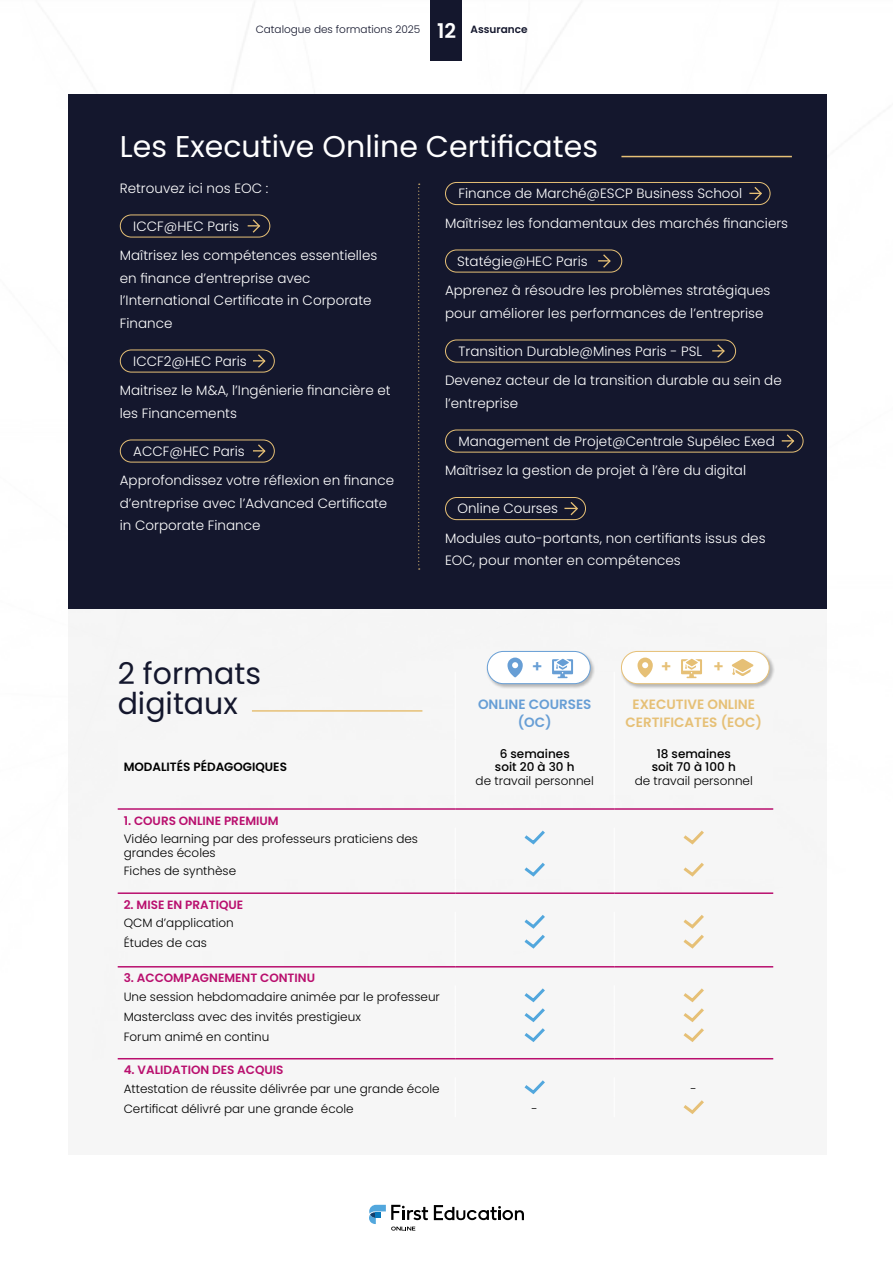
<style>
.page{position:relative;width:893px;height:1263px;background:#fff}
.page>*{position:absolute;margin:0;border:0;box-sizing:border-box;transform-origin:0 0}
.t1{font:30px "Poppins";color:#fff}
.t2{font:30px/30px "Poppins";color:#14172d}
.t3{font:600 20.25px "Poppins";color:#fff}
.t4{font:600 16.2px "Poppins";color:#e6c076}
.t5{font:600 16.2px "Poppins";color:#679ed5}
.t6{font:300 13.5px/29.4px "Poppins";color:#fff}
.t7{font:600 13.5px/18px "Poppins";color:#e6c076;text-align:center}
.t8{font:600 13.5px/18px "Poppins";color:#679ed5;text-align:center}
.t9{font:300 12px/20px "Poppins";color:#000}
.t10{font:600 12px "Poppins";color:#b90f6e}
.t11{font:500 12px/13.5px "Poppins";color:#000;text-align:center}
.t12{font:600 12px "Poppins";color:#000}
.t13{font:300 10.5px "Poppins";color:#14172d}
.t14{font:600 10.5px "Poppins";color:#14172d}
</style>
<div class="page">
<svg style="left:434px;top:1205px;width:90px;height:15px"></svg>
<svg style="left:369px;top:1205px;width:59px;height:25px"></svg>
<div style="left:68px;top:608px;width:758px;height:547px;background:#f6f6f6"></div>
<svg style="left:118px;top:710px;width:655px;height:350px"></svg>
<hr style="left:455px;top:672px;width:1px;height:67px;background:#fff">
<hr style="left:614px;top:672px;width:1px;height:67px;background:#fff">
<hr style="left:455px;top:739px;width:1px;height:56px;background:#fff">
<hr style="left:614px;top:739px;width:1px;height:56px;background:#fff">
<svg style="left:455px;top:795px;width:1px;height:13px"></svg>
<svg style="left:614px;top:795px;width:1px;height:13px"></svg>
<hr style="left:455px;top:828px;width:1px;height:32px;background:#fff">
<hr style="left:614px;top:828px;width:1px;height:32px;background:#fff">
<svg style="left:455px;top:860px;width:1px;height:32px"></svg>
<svg style="left:614px;top:860px;width:1px;height:32px"></svg>
<svg style="left:455px;top:912px;width:1px;height:54px"></svg>
<svg style="left:614px;top:912px;width:1px;height:54px"></svg>
<svg style="left:455px;top:985px;width:1px;height:73px"></svg>
<svg style="left:614px;top:985px;width:1px;height:73px"></svg>
<hr style="left:118px;top:1058px;width:337px;height:1px;background:#b90f6e">
<hr style="left:455px;top:1058px;width:159px;height:1px;background:#b90f6e">
<hr style="left:614px;top:1058px;width:159px;height:1px;background:#b90f6e">
<hr style="left:118px;top:966px;width:337px;height:1px;background:#b90f6e">
<hr style="left:455px;top:966px;width:159px;height:1px;background:#b90f6e">
<hr style="left:614px;top:966px;width:159px;height:1px;background:#b90f6e">
<hr style="left:118px;top:892px;width:337px;height:2px;background:#b90f6e">
<hr style="left:455px;top:892px;width:159px;height:2px;background:#b90f6e">
<hr style="left:614px;top:892px;width:159px;height:2px;background:#b90f6e">
<hr style="left:118px;top:808px;width:337px;height:2px;background:#b90f6e">
<hr style="left:455px;top:808px;width:159px;height:2px;background:#b90f6e">
<hr style="left:614px;top:808px;width:159px;height:2px;background:#b90f6e">
<svg style="left:521px;top:827px;width:27px;height:19px"></svg>
<svg style="left:680px;top:827px;width:27px;height:19px"></svg>
<svg style="left:521px;top:859px;width:27px;height:20px"></svg>
<svg style="left:680px;top:859px;width:27px;height:20px"></svg>
<svg style="left:521px;top:911px;width:27px;height:40px"></svg>
<svg style="left:680px;top:911px;width:27px;height:40px"></svg>
<svg style="left:521px;top:985px;width:27px;height:59px"></svg>
<svg style="left:680px;top:985px;width:27px;height:59px"></svg>
<svg style="left:524px;top:1080px;width:21px;height:15px"></svg>
<svg style="left:683px;top:1100px;width:21px;height:14px"></svg>
<div style="left:68px;top:94px;width:758px;height:514px;background:#14172d"></div>
<hr style="left:621px;top:156px;width:171px;height:1px;background:#e6c076">
<hr style="left:252px;top:710px;width:170px;height:2px;background:#e6c076">
<div style="left:487px;top:651px;width:108px;height:37px;background:#000;opacity:.26"></div>
<div style="left:487px;top:651px;width:103px;height:33px;background:#fff;border-radius:16px"></div>
<div style="left:487px;top:651px;width:104px;height:33px;border:1px solid #679ed5;border-radius:16px"></div>
<svg style="left:507px;top:658px;width:16px;height:19px"></svg>
<svg style="left:552px;top:659px;width:21px;height:19px"></svg>
<div style="left:621px;top:651px;width:153px;height:37px;background:#000;opacity:.26"></div>
<div style="left:621px;top:651px;width:148px;height:33px;background:#fff;border-radius:16px"></div>
<div style="left:621px;top:651px;width:149px;height:33px;border:1px solid #e6c076;border-radius:16px"></div>
<svg style="left:637px;top:658px;width:16px;height:19px"></svg>
<svg style="left:681px;top:659px;width:21px;height:19px"></svg>
<svg style="left:732px;top:659px;width:22px;height:17px"></svg>
<svg style="left:418px;top:184px;width:2px;height:385px"></svg>
<div style="left:120px;top:214px;width:150px;height:24px;border:1px solid #e6c076;border-radius:11px"></div>
<svg style="left:248px;top:219px;width:12px;height:14px"></svg>
<div style="left:120px;top:349px;width:155px;height:24px;border:1px solid #e6c076;border-radius:11px"></div>
<svg style="left:253px;top:354px;width:13px;height:14px"></svg>
<div style="left:120px;top:439px;width:155px;height:24px;border:1px solid #e6c076;border-radius:11px"></div>
<svg style="left:253px;top:444px;width:13px;height:14px"></svg>
<div style="left:445px;top:182px;width:325px;height:23px;border:1px solid #e6c076;border-radius:11px"></div>
<svg style="left:749px;top:187px;width:13px;height:13px"></svg>
<div style="left:445px;top:249px;width:177px;height:24px;border:1px solid #e6c076;border-radius:11px"></div>
<svg style="left:598px;top:254px;width:13px;height:14px"></svg>
<div style="left:445px;top:339px;width:291px;height:24px;border:1px solid #e6c076;border-radius:11px"></div>
<svg style="left:712px;top:344px;width:13px;height:14px"></svg>
<div style="left:445px;top:429px;width:358px;height:24px;border:1px solid #e6c076;border-radius:11px"></div>
<svg style="left:782px;top:434px;width:13px;height:14px"></svg>
<div style="left:445px;top:497px;width:141px;height:23px;border:1px solid #e6c076;border-radius:11px"></div>
<svg style="left:564px;top:502px;width:14px;height:14px"></svg>
<div style="left:431px;top:0;width:31px;height:61px;background:#14172d"></div>
<h2 class="t3" style="left:437px;top:19px;width:20px">12</h2>
<p class="t13" style="left:256px;top:23px;width:166px">Catalogue des formations 2025</p>
<p class="t14" style="left:471px;top:23px;width:59px">Assurance</p>
<h1 class="t1" style="left:120px;top:129px;width:480px">Les Executive Online Certificates</h1>
<p class="t6" style="left:120px;top:173px;width:150px">Retrouvez ici nos EOC :</p>
<p class="t6" style="left:120px;top:212px;width:259px;text-indent:13px">ICCF@HEC Paris<br>Maîtrisez les compétences essentielles</p>
<p class="t6" style="left:120px;top:267px;width:253px;line-height:22.5px">en finance d’entreprise avec l’International Certificate in Corporate<br>Finance</p>
<p class="t6" style="left:120px;top:347px;width:272px;text-indent:13px">ICCF2@HEC Paris<br>Maitrisez le M&amp;A, l’Ingénierie financière et</p>
<p class="t6" style="left:120px;top:398px;width:119px">les Financements</p>
<p class="t6" style="left:120px;top:437px;width:276px;text-indent:13px">ACCF@HEC Paris<br>Approfondissez votre réflexion en finance</p>
<p class="t6" style="left:120px;top:492px;width:269px;line-height:22.5px">d’entreprise avec l’Advanced Certificate in Corporate Finance</p>
<p class="t6" style="left:445px;top:179px;width:345px;text-indent:13px">Finance de Marché@ESCP Business School<br>Maîtrisez les fondamentaux des marchés financiers</p>
<p class="t6" style="left:445px;top:247px;width:327px;text-indent:12px">Statégie@HEC Paris<br>Apprenez à résoudre les problèmes stratégiques</p>
<p class="t6" style="left:445px;top:298px;width:320px">pour améliorer les performances de l’entreprise</p>
<p class="t6" style="left:445px;top:337px;width:338px;text-indent:13px">Transition Durable@Mines Paris - PSL<br>Devenez acteur de la transition durable au sein de</p>
<p class="t6" style="left:445px;top:388px;width:75px">l’entreprise</p>
<p class="t6" style="left:445px;top:427px;width:331px;text-indent:13px">Management de Projet@Centrale Supélec Exed<br>Maîtrisez la gestion de projet à l’ère du digital</p>
<p class="t6" style="left:445px;top:494px;width:322px;text-indent:12px">Online Courses<br>Modules auto-portants, non certifiants issus des</p>
<p class="t6" style="left:445px;top:546px;width:237px">EOC, pour monter en compétences</p>
<h1 class="t2" style="left:118px;top:658px;width:145px">2 formats digitaux</h1>
<p class="t5" style="left:532px;top:657px;width:12px">+</p>
<p class="t4" style="left:661px;top:657px;width:12px">+</p>
<p class="t4" style="left:713px;top:657px;width:12px">+</p>
<p class="t8" style="left:478px;top:696px;width:115px">ONLINE COURSES (OC)</p>
<p class="t7" style="left:626px;top:696px;width:138px">EXECUTIVE ONLINE<br>CERTIFICATES (EOC)</p>
<p class="t12" style="left:124px;top:760px;width:165px">MODALITÉS PÉDAGOGIQUES</p>
<p class="t11" style="left:495px;top:747px;width:81px">6 semaines soit 20 à 30 h</p>
<p class="t9" style="left:476px;top:771px;width:120px">de travail personnel</p>
<p class="t11" style="left:652px;top:747px;width:86px">18 semaines soit 70 à 100 h</p>
<p class="t9" style="left:635px;top:771px;width:120px">de travail personnel</p>
<p class="t10" style="left:124px;top:813px;width:156px">1. COURS ONLINE PREMIUM</p>
<p class="t9" style="left:124px;top:832px;width:296px;line-height:13.5px">Vidéo learning par des professeurs praticiens des grandes écoles</p>
<p class="t9" style="left:124px;top:861px;width:114px">Fiches de synthèse</p>
<p class="t10" style="left:124px;top:898px;width:121px">2. MISE EN PRATIQUE</p>
<p class="t9" style="left:124px;top:913px;width:112px">QCM d’application<br>Études de cas</p>
<p class="t10" style="left:124px;top:971px;width:193px">3. ACCOMPAGNEMENT CONTINU</p>
<p class="t9" style="left:124px;top:987px;width:318px">Une session hebdomadaire animée par le professeur<br>Masterclass avec des invités prestigieux<br>Forum animé en continu</p>
<p class="t10" style="left:124px;top:1063px;width:161px">4. VALIDATION DES ACQUIS</p>
<p class="t9" style="left:124px;top:1079px;width:317px">Attestation de réussite délivrée par une grande école</p>
<p class="t9" style="left:691px;top:1079px;width:8px">-</p>
<p class="t9" style="left:124px;top:1099px;width:231px">Certificat délivré par une grande école</p>
<p class="t9" style="left:532px;top:1099px;width:8px">-</p>
</div>
